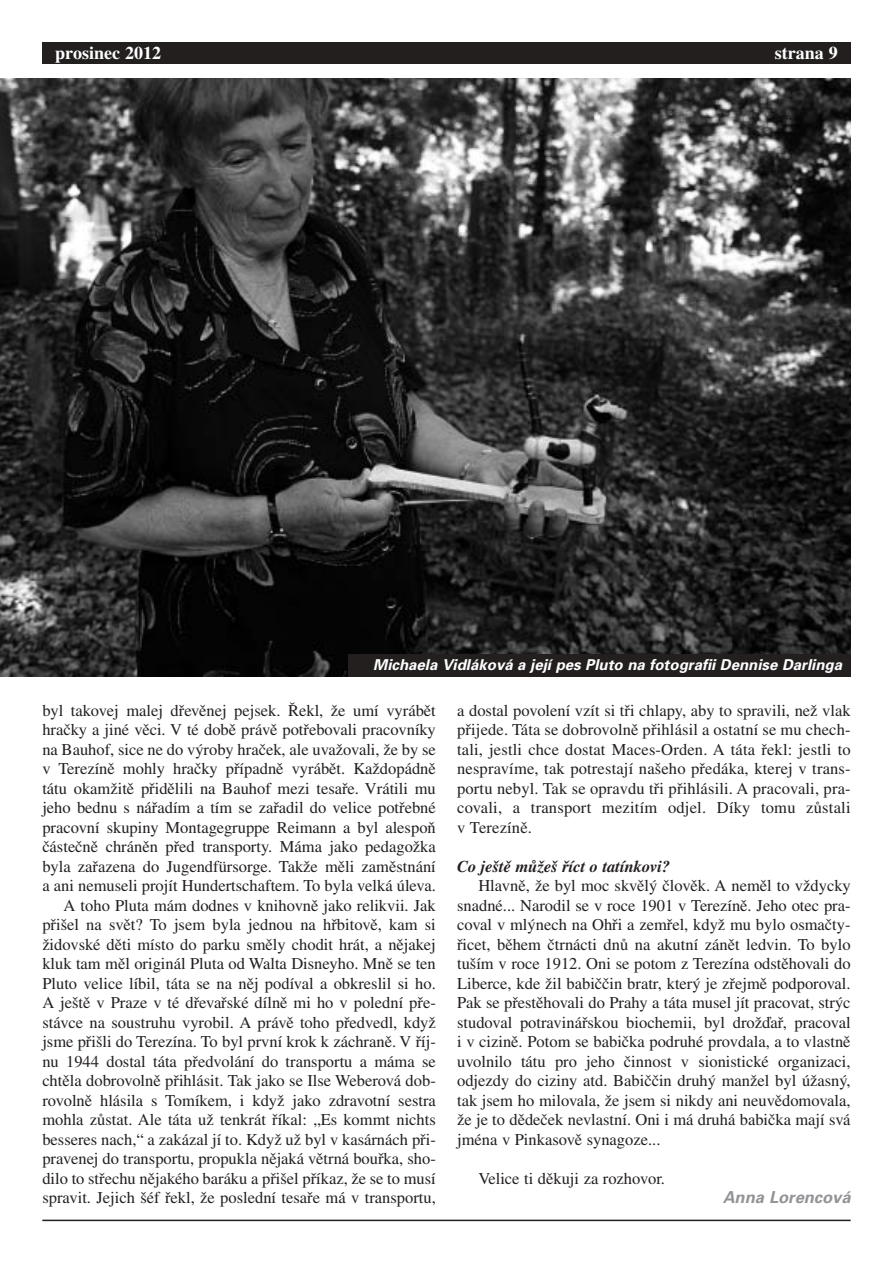
<style>
.page{position:relative;width:893px;height:1263px;background:#fff}
.page>*{position:absolute;margin:0;border:0;box-sizing:border-box;transform-origin:0 0}
.t1{font:700 18px "Times CE";color:#fff}
.t2{font:16.5px/19.5px "Times CE";color:#231f1f;text-align:justify}
.t3{font:italic 700 16.5px "Times CE";color:#231f1f}
.t4{font:italic 700 16.5px "Univers CE";color:#939497}
.t5{font:italic 700 15px "Univers CE";color:#fff}
</style>
<div class="page">
<hr style="left:42px;top:1220px;width:808px;height:1px;background:#231f1f">
<div style="left:42px;top:43px;width:808px;height:21px;background:#231f1f"></div>
<img style="left:0;top:78px;width:850px;height:598px">
<div style="left:348px;top:654px;width:502px;height:23px;background:#231f1f"></div>
<p class="t1" style="left:55px;top:46px;width:107px">prosinec 2012</p>
<p class="t1" style="left:774px;top:46px;width:64px">strana 9</p>
<p class="t5" style="left:373px;top:659px;width:470px">Michaela Vidláková a její pes Pluto na fotografii Dennise Darlinga</p>
<p class="t2" style="left:42px;top:702px;width:395px;text-align:right">byl takovej malej dřevěnej pejsek. Řekl, že umí vyrábět hračky a jiné věci. V té době právě potřebovali pracovníky na Bauhof, sice ne do výroby hraček, ale uvažovali, že by se v Terezíně mohly hračky případně vyrábět. Každopádně tátu okamžitě přidělili na Bauhof mezi tesaře. Vrátili mu jeho bednu s nářadím a tím se zařadil do velice potřebné pracovní skupiny Montagegruppe Reimann a byl alespoň částečně chráněn před transporty. Máma jako pedagožka byla zařazena do Jugendfürsorge. Takže měli zaměstnání a ani nemuseli projít Hundertschaftem. To byla velká úleva.<br>A toho Pluta mám dodnes v knihovně jako relikvii. Jak přišel na svět? To jsem byla jednou na hřbitově, kam si židovské děti místo do parku směly chodit hrát, a nějakej kluk tam měl originál Pluta od Walta Disneyho. Mně se ten Pluto velice líbil, táta se na něj podíval a obkreslil si ho.<br>A ještě v Praze v té dřevařské dílně mi ho v polední pře&shy;stávce na soustruhu vyrobil. A právě toho předvedl, když jsme přišli do Terezína. To byl první krok k záchraně. V říj&shy;nu 1944 dostal táta předvolání do transportu a máma se chtěla dobrovolně přihlásit. Tak jako se Ilse Weberová dob&shy;rovolně hlásila s Tomíkem, i když jako zdravotní sestra mohla zůstat. Ale táta už tenkrát říkal: „Es kommt nichts besseres nach,“ a zakázal jí to. Když už byl v kasárnách při&shy;pravenej do transportu, propukla nějaká větrná bouřka, sho&shy;dilo to střechu nějakého baráku a přišel příkaz, že se to musí spravit. Jejich šéf řekl, že poslední tesaře má v transportu,</p>
<p class="t2" style="left:457px;top:702px;width:395px">a dostal povolení vzít si tři chlapy, aby to spravili, než vlak přijede. Táta se dobrovolně přihlásil a ostatní se mu chech&shy;tali, jestli chce dostat Maces-Orden. A táta řekl: jestli to nespravíme, tak potrestají našeho předáka, kterej v trans&shy;portu nebyl. Tak se opravdu tři přihlásili. A pracovali, pra&shy;covali, a transport mezitím odjel. Díky tomu zůstali v Terezíně.</p>
<p class="t3" style="left:457px;top:860px;width:214px">Co ještě můžeš říct o tatínkovi?</p>
<p class="t2" style="left:457px;top:878px;width:395px;text-indent:21px">Hlavně, že byl moc skvělý člověk. A neměl to vždycky snadné... Narodil se v roce 1901 v Terezíně. Jeho otec pra&shy;coval v mlýnech na Ohři a zemřel, když mu bylo osmačty&shy;řicet, během čtrnácti dnů na akutní zánět ledvin. To bylo tuším v roce 1912. Oni se potom z Terezína odstěhovali do Liberce, kde žil babiččin bratr, který je zřejmě podporoval.<br>Pak se přestěhovali do Prahy a táta musel jít pracovat, strýc studoval potravinářskou biochemii, byl drožďař, pracoval i v cizině. Potom se babička podruhé provdala, a to vlastně uvolnilo tátu pro jeho činnost v sionistické organizaci, odjezdy do ciziny atd. Babiččin druhý manžel byl úžasný, tak jsem ho milovala, že jsem si nikdy ani neuvědomovala, že je to dědeček nevlastní. Oni i má druhá babička mají svá jména v Pinkasově synagoze...</p>
<p class="t2" style="left:478px;top:1170px;width:188px">Velice ti děkuji za rozhovor.</p>
<p class="t4" style="left:722px;top:1192px;width:129px">Anna Lorencová</p>
</div>
